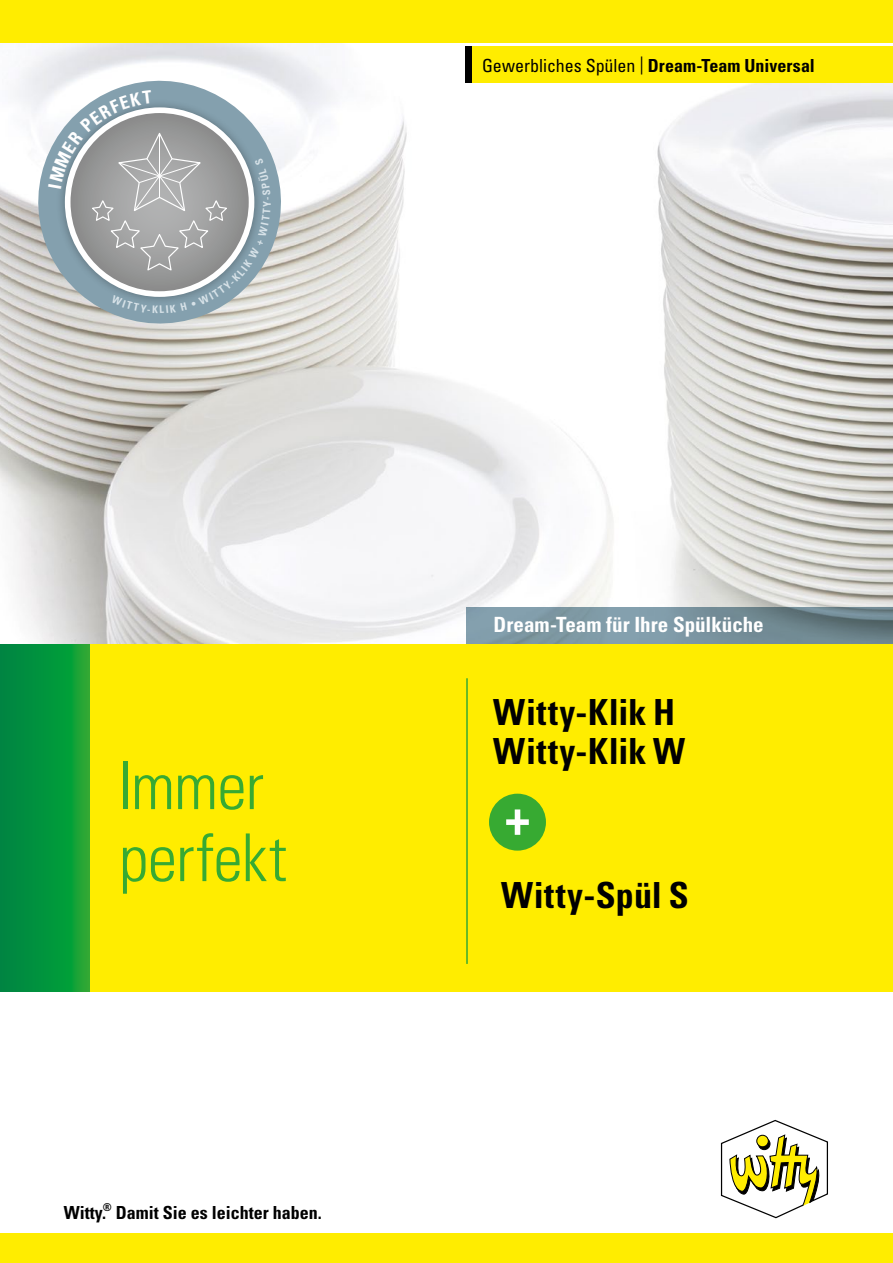
<style>
.page{position:relative;width:893px;height:1263px;background:#fff}
.page>*{position:absolute;margin:0;border:0;box-sizing:border-box;transform-origin:0 0}
.t1{font:300 condensed 66px/72px "Univers LT";letter-spacing:-.015em;color:#37aa32}
.t2{font:700 condensed 36px/39px "Univers LT";letter-spacing:.015em;color:#000}
.t3{font:700 condensed 21px "Univers LT";color:#fff}
.t4{font:condensed 18px "Univers LT";color:#000}
.t5{font:700 condensed 18px "Univers LT";color:#000}
.t6{font:700 condensed 10.5px "Univers LT";color:#d7e2e8}
.s1{font-weight:700}
</style>
<div class="page">
<img style="left:0;top:43px;width:893px;height:601px">
<div style="left:0;top:644px;width:893px;height:348px;background:#ffed00"></div>
<div style="left:466px;top:47px;width:427px;height:36px;background:#ffed00"></div>
<div style="left:466px;top:47px;width:6px;height:36px;background:#000"></div>
<div style="left:0;top:0;width:893px;height:43px;background:#ffed00"></div>
<div style="left:0;top:1233px;width:893px;height:30px;background:#ffed00"></div>
<svg style="left:721px;top:1120px;width:107px;height:98px"></svg>
<svg style="left:0;top:644px;width:89px;height:348px;background:#06953c"></svg>
<svg style="left:466px;top:607px;width:427px;height:37px;background:#77909b"></svg>
<svg style="left:23px;top:65px;width:274px;height:274px"></svg>
<hr style="left:466px;top:678px;width:2px;height:286px;background:#37aa32">
<div style="left:489px;top:794px;width:57px;height:57px;background:#37aa32;border-radius:50%"></div>
<svg style="left:506px;top:809px;width:23px;height:26px"></svg>
<svg style="left:48px;top:90px;width:223px;height:223px;background:#a5aeb2"></svg>
<p class="t6" style="left:261px;top:207px;width:7px;rotate:-90deg">Y</p>
<p class="t4" style="left:482px;top:54px;width:334px">Gewerbliches Spülen | <span class="s1">Dream-Team Universal</span></p>
<h1 class="t1" style="left:118px;top:750px;width:171px">Immer perfekt</h1>
<p class="t5" style="left:64px;top:1201px;width:260px">Witty.<sup>®</sup> Damit Sie es leichter haben.</p>
<p class="t3" style="left:494px;top:612px;width:272px">Dream-Team für Ihre Spülküche</p>
<h2 class="t2" style="left:493px;top:693px;width:194px">Witty-Klik H<br>Witty-Klik W</h2>
<h2 class="t2" style="left:501px;top:875px;width:189px">Witty-Spül S</h2>
</div>
